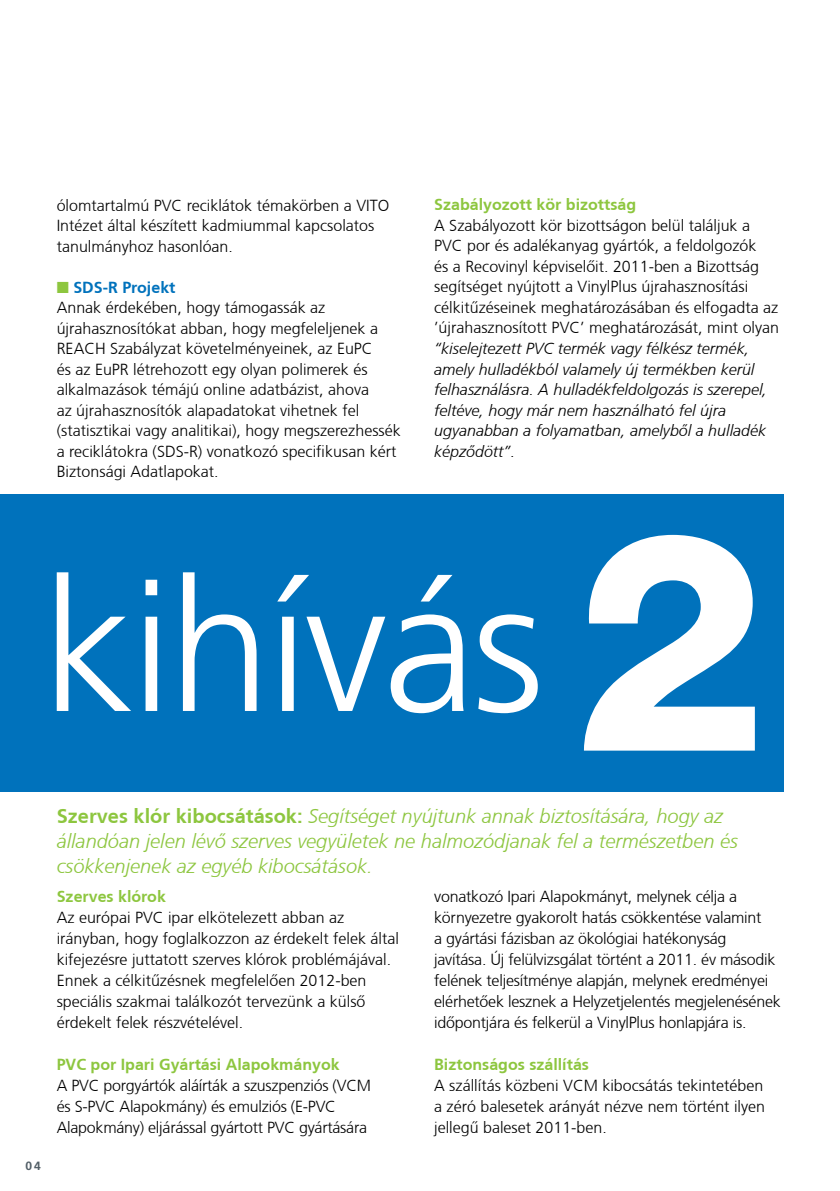
<style>
.page{position:relative;width:840px;height:1191px;background:#fff}
.page>*{position:absolute;margin:0;border:0;box-sizing:border-box;transform-origin:0 0}
.t1{font:italic 300 20px/25px "Frutiger CE";color:#8dc63f}
.t2{font:300 16px/20.4px "Frutiger CE";color:#000}
.t3{font:italic 300 16px/20.4px "Frutiger CE";color:#000}
.t4{font:700 16px "Frutiger CE";color:#8dc63f}
.t5{font:700 12px "Frutiger LT Std";color:#525e66}
.s1{color:#8dc63f}
.s2{font-weight:700;color:#0072bc}
.s3{font-weight:700;font-style:normal}
</style>
<div class="page">
<div style="left:0;top:494px;width:782px;height:297px;background:#0072bc"></div>
<svg style="left:583px;top:535px;width:171px;height:215px"></svg>
<svg style="left:57px;top:572px;width:480px;height:141px"></svg>
<p class="t2" style="left:57px;top:195px;width:334px">ólomtartalmú PVC reciklátok témakörben a VITO<br>Intézet által készített kadmiummal kapcsolatos tanulmányhoz hasonlóan.</p>
<p class="t2" style="left:57px;top:277px;width:345px"><span class="s1">■</span> <span class="s2">SDS-R Projekt<br></span>Annak érdekében, hogy támogassák az újrahasznosítókat abban, hogy megfeleljenek a REACH Szabályzat követelményeinek, az EuPC<br>és az EuPR létrehozott egy olyan polimerek és alkalmazások témájú online adatbázist, ahova<br>az újrahasznosítók alapadatokat vihetnek fel (statisztikai vagy analitikai), hogy megszerezhessék a reciklátokra (SDS-R) vonatkozó specifikusan kért Biztonsági Adatlapokat.</p>
<p class="t4" style="left:434px;top:195px;width:203px">Szabályozott kör bizottság</p>
<p class="t2" style="left:434px;top:215px;width:346px">A Szabályozott kör bizottságon belül találjuk a PVC por és adalékanyag gyártók, a feldolgozók<br>és a Recovinyl képviselőit. 2011-ben a Bizottság segítséget nyújtott a VinylPlus újrahasznosítási célkitűzéseinek meghatározásában és elfogadta az ’újrahasznosított PVC’ meghatározását, mint olyan</p>
<p class="t3" style="left:434px;top:338px;width:334px">“kiselejtezett PVC termék vagy félkész termék, amely hulladékból valamely új termékben kerül felhasználásra. A hulladékfeldolgozás is szerepel, feltéve, hogy már nem használható fel újra ugyanabban a folyamatban, amelyből a hulladék képződött”.</p>
<p class="t5" style="left:26px;top:1158px;width:17px">04</p>
<p class="t1" style="left:57px;top:803px;width:682px"><span class="s3">Szerves klór kibocsátások:</span> Segítséget nyújtunk annak biztosítására, hogy az állandóan jelen lévő szerves vegyületek ne halmozódjanak fel a természetben és csökkenjenek az egyéb kibocsátások.</p>
<p class="t4" style="left:57px;top:887px;width:111px">Szerves klórok</p>
<p class="t2" style="left:57px;top:907px;width:343px;line-height:21px">Az európai PVC ipar elkötelezett abban az irányban, hogy foglalkozzon az érdekelt felek által kifejezésre juttatott szerves klórok problémájával.<br>Ennek a célkitűzésnek megfelelően 2012-ben speciális szakmai találkozót tervezünk a külső érdekelt felek részvételével.</p>
<p class="t4" style="left:57px;top:1055px;width:284px">PVC por Ipari Gyártási Alapokmányok</p>
<p class="t2" style="left:57px;top:1075px;width:315px;line-height:21px">A PVC porgyártók aláírták a szuszpenziós (VCM és S-PVC Alapokmány) és emulziós (E-PVC<br>Alapokmány) eljárással gyártott PVC gyártására</p>
<p class="t2" style="left:434px;top:886px;width:348px;line-height:21px">vonatkozó Ipari Alapokmányt, melynek célja a környezetre gyakorolt hatás csökkentése valamint<br>a gyártási fázisban az ökológiai hatékonyság javítása. Új felülvizsgálat történt a 2011. év második felének teljesítménye alapján, melynek eredményei elérhetőek lesznek a Helyzetjelentés megjelenésének időpontjára és felkerül a VinylPlus honlapjára is.</p>
<p class="t4" style="left:434px;top:1055px;width:156px">Biztonságos szállítás</p>
<p class="t2" style="left:434px;top:1075px;width:332px;line-height:21px;text-align:justify">A szállítás közbeni VCM kibocsátás tekintetében a zéró balesetek arányát nézve nem történt ilyen jellegű baleset 2011-ben.</p>
</div>
